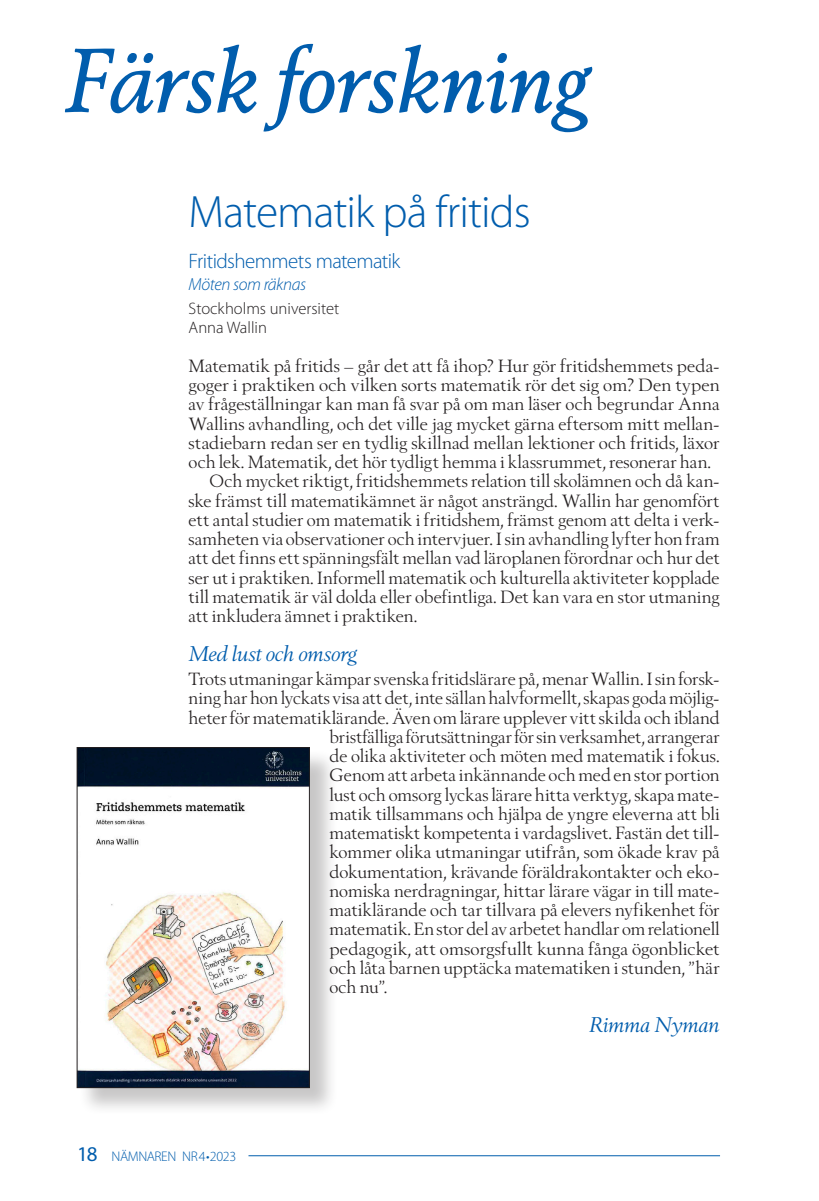
<style>
.page{position:relative;width:819px;height:1201px;background:#fff}
.page>*{position:absolute;margin:0;border:0;box-sizing:border-box;transform-origin:0 0}
.t1{font:italic 87.5px "Berling Nova Text Pro";letter-spacing:-.02em;color:#015dad}
.t2{font:300 45.5px "Myriad Pro";letter-spacing:-.02em;color:#015dad}
.t3{font:italic 21px "Berling Nova Display Pro";letter-spacing:-.025em;color:#015dad}
.t4{font:300 21px "Myriad Pro";letter-spacing:-.03em;color:#015dad}
.t5{font:17.5px "Berling Nova Display Pro";letter-spacing:.005em;color:#231f20}
.t6{font:italic 300 17.5px "Myriad Pro";letter-spacing:-.02em;color:#015dad}
.t7{font:300 16.62px/19.2px "Myriad Pro";color:#231f20}
.t8{font:300 14px "Myriad Pro";letter-spacing:-.03em;color:#015dad}
.s1{font-weight:400;font-size:21px}
</style>
<div class="page">
<hr style="left:248px;top:1155px;width:472px;height:1px;background:#015dad">
<div style="left:78px;top:749px;width:260px;height:367px;background:#231f20;opacity:.25"></div>
<img style="left:79px;top:749px;width:229px;height:337px">
<div style="left:77px;top:747px;width:233px;height:341px;border:1px solid #231f20"></div>
<h1 class="t1" style="left:64px;top:26px;width:528px">Färsk forskning</h1>
<h2 class="t2" style="left:189px;top:186px;width:343px">Matematik på fritids</h2>
<p class="t4" style="left:189px;top:249px;width:213px">Fritidshemmets matematik</p>
<p class="t6" style="left:189px;top:275px;width:119px">Möten som räknas</p>
<p class="t7" style="left:189px;top:299px;width:152px">Stockholms universitet<br>Anna Wallin</p>
<p class="t5" style="left:189px;top:355px;width:532px">Matematik på fritids – går det att få ihop? Hur gör fritidshemmets peda-</p>
<p class="t5" style="left:189px;top:374px;width:532px">goger i praktiken och vilken sorts matematik rör det sig om? Den typen</p>
<p class="t5" style="left:189px;top:393px;width:532px">av frågeställningar kan man få svar på om man läser och begrundar Anna</p>
<p class="t5" style="left:189px;top:413px;width:532px">Wallins avhandling, och det ville jag mycket gärna eftersom mitt mellan-</p>
<p class="t5" style="left:189px;top:432px;width:532px">stadiebarn redan ser en tydlig skillnad mellan lektioner och fritids, läxor</p>
<p class="t5" style="left:189px;top:451px;width:524px">och lek. Matematik, det hör tydligt hemma i klassrummet, resonerar han.</p>
<p class="t5" style="left:210px;top:470px;width:511px">Och mycket riktigt, fritidshemmets relation till skolämnen och då kan-</p>
<p class="t5" style="left:189px;top:490px;width:532px">ske främst till matematikämnet är något ansträngd. Wallin har genomfört</p>
<p class="t5" style="left:189px;top:509px;width:532px">ett antal studier om matematik i fritidshem, främst genom att delta i verk-</p>
<p class="t5" style="left:189px;top:528px;width:532px">samheten via observationer och intervjuer. I sin avhandling lyfter hon fram</p>
<p class="t5" style="left:189px;top:547px;width:532px">att det finns ett spänningsfält mellan vad läroplanen förordnar och hur det</p>
<p class="t5" style="left:189px;top:567px;width:532px">ser ut i praktiken. Informell matematik och kulturella aktiviteter kopplade</p>
<p class="t5" style="left:189px;top:586px;width:532px">till matematik är väl dolda eller obefintliga. Det kan vara en stor utmaning</p>
<p class="t5" style="left:189px;top:605px;width:230px">att inkludera ämnet i praktiken.</p>
<p class="t3" style="left:189px;top:641px;width:170px">Med lust och omsorg</p>
<p class="t5" style="left:189px;top:668px;width:532px">Trots utmaningar kämpar svenska fritidslärare på, menar Wallin. I sin forsk-</p>
<p class="t5" style="left:189px;top:687px;width:532px">ning har hon lyckats visa att det, inte sällan halvformellt, skapas goda möjlig-</p>
<p class="t5" style="left:189px;top:707px;width:532px">heter för matematiklärande. Även om lärare upplever vitt skilda och ibland</p>
<p class="t5" style="left:329px;top:726px;width:391px">bristfälliga förutsättningar för sin verksamhet, arrangerar</p>
<p class="t5" style="left:329px;top:745px;width:391px">de olika aktiviteter och möten med matematik i fokus.</p>
<p class="t5" style="left:329px;top:764px;width:391px">Genom att arbeta inkännande och med en stor portion</p>
<p class="t5" style="left:329px;top:784px;width:391px">lust och omsorg lyckas lärare hitta verktyg, skapa mate-</p>
<p class="t5" style="left:329px;top:803px;width:391px">matik tillsammans och hjälpa de yngre eleverna att bli</p>
<p class="t5" style="left:329px;top:822px;width:391px">matematiskt kompetenta i vardagslivet. Fastän det till-</p>
<p class="t5" style="left:329px;top:841px;width:391px">kommer olika utmaningar utifrån, som ökade krav på</p>
<p class="t5" style="left:329px;top:861px;width:391px">dokumentation, krävande föräldrakontakter och eko-</p>
<p class="t5" style="left:329px;top:880px;width:391px">nomiska nerdragningar, hittar lärare vägar in till mate-</p>
<p class="t5" style="left:329px;top:899px;width:391px">matiklärande och tar tillvara på elevers nyfikenhet för</p>
<p class="t5" style="left:329px;top:918px;width:391px">matematik. En stor del av arbetet handlar om relationell</p>
<p class="t5" style="left:329px;top:938px;width:391px">pedagogik, att omsorgsfullt kunna fånga ögonblicket</p>
<p class="t5" style="left:329px;top:957px;width:391px">och låta barnen upptäcka matematiken i stunden, ”här</p>
<p class="t5" style="left:329px;top:976px;width:59px">och nu”.</p>
<p class="t3" style="left:589px;top:1012px;width:132px">Rimma Nyman</p>
<p class="t8" style="left:77px;top:1148px;width:161px"><span class="s1">18</span> NÄMNAREN NR4•2023</p>
</div>
